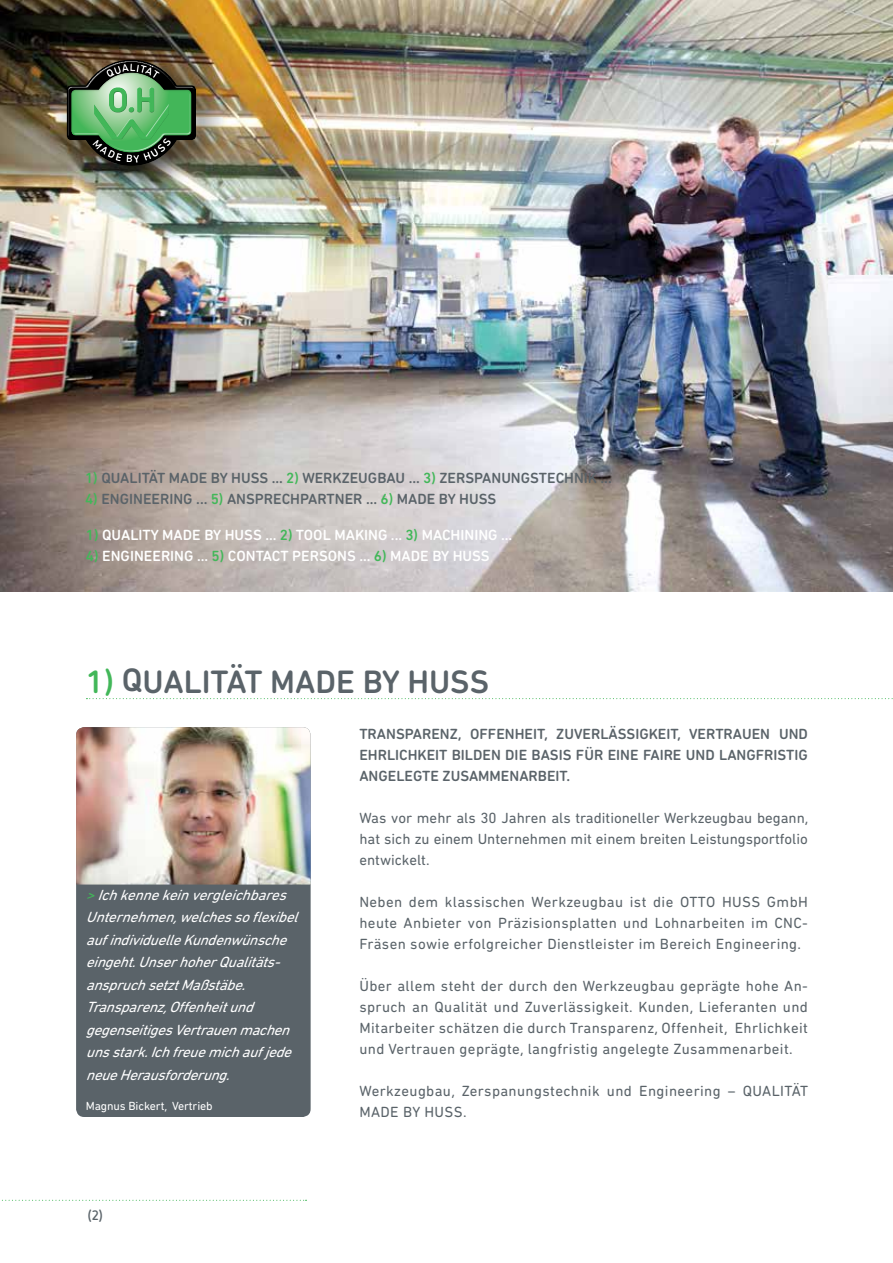
<style>
.page{position:relative;width:893px;height:1263px;background:#fff}
.page>*{position:absolute;margin:0;border:0;box-sizing:border-box;transform-origin:0 0}
.t1{font:500 33px "DIN Next Rounded LT Pro";color:#5a6369}
.t2{font:15px/21px "DIN Next Rounded LT Pro";letter-spacing:.025em;color:#5a6369;text-align:justify}
.t3{font:500 15px/21px "DIN Next Rounded LT Pro";color:#5a6369;text-align:justify}
.t4{font:italic 15px/22.5px "DIN Next Rounded LT Pro";color:#fff}
.t5{font:500 15px "DIN Next Rounded LT Pro";color:#fff}
.t6{font:700 13.5px "Netto OT";color:#5a6369}
.t7{font:12px "DIN Next Rounded LT Pro";letter-spacing:-.01em;color:#fff}
.s1{color:#42b759}
</style>
<div class="page">
<svg style="left:2px;top:1200px;width:305px;height:1px"></svg>
<div style="left:76px;top:727px;width:235px;height:390px;background:#5a6369;border-radius:8px"></div>
<img style="left:76px;top:727px;width:235px;height:157px">
<img style="left:0;top:0;width:893px;height:591px">
<svg style="left:86px;top:698px;width:807px;height:1px"></svg>
<div style="left:52px;top:45px;width:177px;height:153px;background:#000;opacity:.75"></div>
<div style="left:63px;top:82px;width:140px;height:85px;background:#fff;opacity:.75"></div>
<div style="left:61px;top:62px;width:138px;height:104px;background:#000;opacity:.75"></div>
<img style="left:67px;top:12px;width:129px;height:154px">
<p class="t3" style="left:85px;top:467px;width:528px"><span class="s1">1)</span> QUALITÄT MADE BY HUSS ... <span class="s1">2)</span> WERKZEUGBAU ... <span class="s1">3)</span> ZERSPANUNGSTECHNIK ...</p>
<p class="t3" style="left:85px;top:488px;width:413px"><span class="s1">4)</span> ENGINEERING ... <span class="s1">5)</span> ANSPRECHPARTNER ... <span class="s1">6)</span> MADE BY HUSS</p>
<p class="t5" style="left:86px;top:526px;width:428px"><span class="s1">1)</span> QUALITY MADE BY HUSS ... <span class="s1">2)</span> TOOL MAKING ... <span class="s1">3)</span> MACHI NING ...</p>
<p class="t5" style="left:86px;top:547px;width:405px"><span class="s1">4)</span> ENGINEERING ... <span class="s1">5)</span> CONTACT PERSONS ... <span class="s1">6)</span> MADE BY HUSS</p>
<h1 class="t1" style="left:86px;top:662px;width:405px"><span class="s1">1)</span> QUALITÄT MADE BY HUSS</h1>
<p class="t4" style="left:86px;top:883px;width:219px"><span class="s1">&gt;</span>Ichkennekeinvergleichbares<br>Unternehmen,welchessoflexibel aufindividuelleKundenwünsche eingeht.UnserhoherQualitäts&shy;anspruchsetztMaßstäbe.<br>Transparenz,Offenheitund gegenseitigesVertrauenmachen unsstark.Ichfreuemichaufjede neueHerausforderung.</p>
<p class="t7" style="left:86px;top:1099px;width:128px">Magnus Bickert, Vertrieb</p>
<p class="t6" style="left:88px;top:1208px;width:16px">(2)</p>
<p class="t3" style="left:359px;top:723px;width:450px">TRANSPARENZ, OFFENHEIT, ZUVERLÄSSIGKEIT, VERTRAUEN UND EHRLICHKEIT BILDEN DIE BASIS FÜR EINE FAIRE UND LANGFRISTIG ANGELEGTE ZUSAMMENARBEIT.</p>
<p class="t2" style="left:359px;top:807px;width:450px">Was vor mehr als 30 Jahren als traditioneller Werkzeugbau begann, hat sich zu einem Unternehmen mit einem breiten Leistungsportfolio entwickelt.</p>
<p class="t2" style="left:359px;top:891px;width:450px">Neben dem klassischen Werkzeugbau ist die OTTO HUSS GmbH heute Anbieter von Präzisionsplatten und Lohnarbeiten im CNC-Fräsen sowie erfolgreicher Dienstleister im Bereich Engineering.</p>
<p class="t2" style="left:359px;top:975px;width:450px">Über allem steht der durch den Werkzeugbau geprägte hohe An&shy;spruch an Qualität und Zuverlässigkeit. Kunden, Lieferanten und Mitarbeiter schätzen die durch Transparenz, Offenheit, Ehrlichkeit und Vertrauen geprägte, langfristig angelegte Zusammenarbeit.</p>
<p class="t2" style="left:359px;top:1080px;width:450px">Werkzeugbau, Zerspanungstechnik und Engineering – QUALITÄT<br>MADE BY HUSS.</p>
</div>
